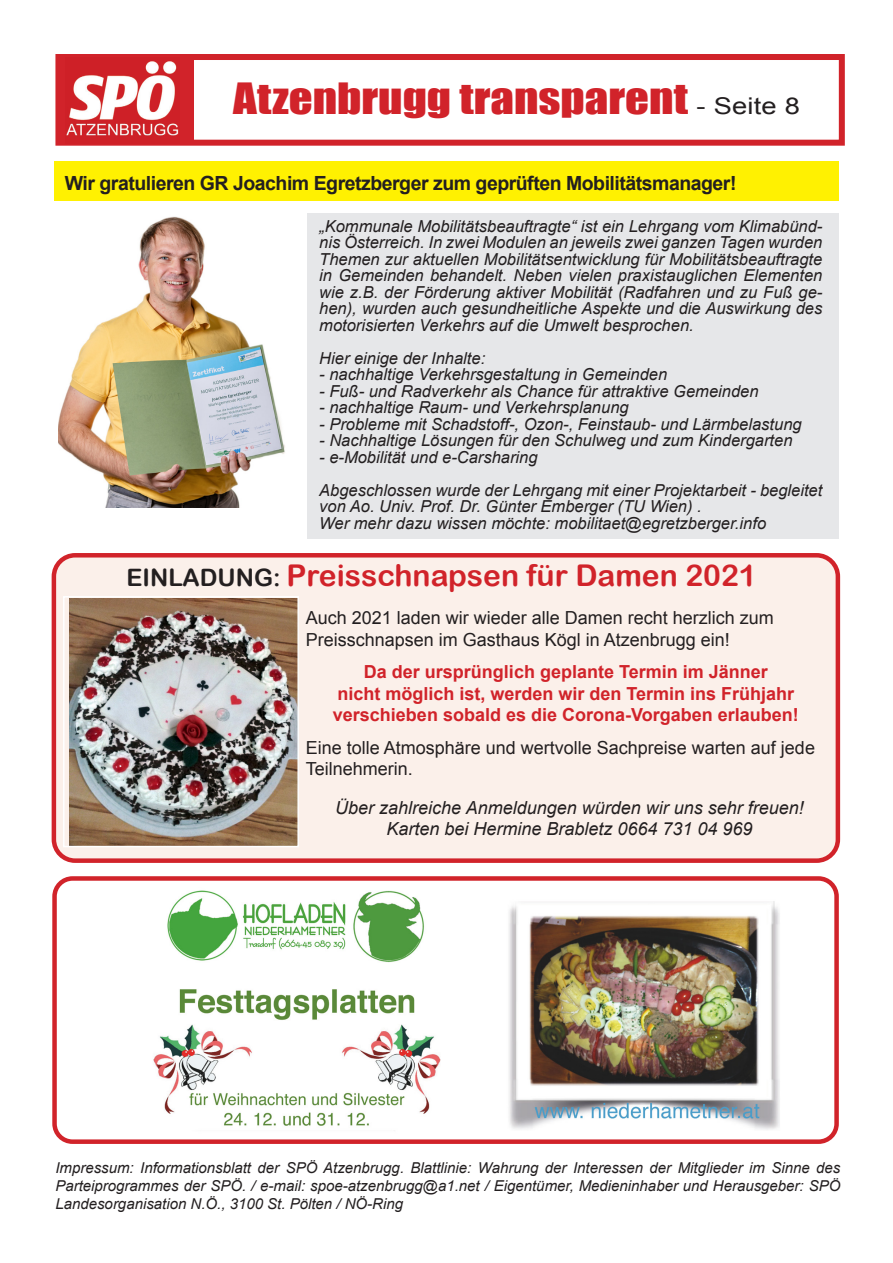
<style>
.page{position:relative;width:893px;height:1263px;background:#fff}
.page>*{position:absolute;margin:0;border:0;box-sizing:border-box;transform-origin:0 0}
.t1{font:39.6px "Impact";color:#d1232a;scale:1.18 1}
.t2{font:30px "Arial Rounded MT Bold";color:#d1232a}
.t3{font:700 19.5px "Arial";letter-spacing:-.025em;color:#231f20}
.t4{font:18px/21.6px "Arial";color:#231f20}
.t5{font:700 18px/21.6px "Arial";color:#d1232a;text-align:center}
.t6{font:italic 18px/21.6px "Arial";color:#231f20;text-align:center}
.t7{font:italic 16.5px/16.5px "Arial";color:#231f20}
.t8{font:italic 15px/18px "Arial";color:#231f20;text-align:justify}
.s1{font-family:"Arial";font-size:23.1px;color:#231f20}
.s2{font-size:24px;color:#231f20}
</style>
<div class="page">
<div style="left:55px;top:54px;width:790px;height:92px;border:6px solid #d1232a"></div>
<div style="left:58px;top:54px;width:136px;height:89px;background:#d1232a"></div>
<img style="left:66px;top:61px;width:113px;height:75px">
<div style="left:308px;top:213px;width:531px;height:326px;background:#e6e7e9"></div>
<div style="left:55px;top:162px;width:784px;height:39px;background:#fff101"></div>
<img style="left:59px;top:216px;width:226px;height:291px">
<div style="left:54px;top:555px;width:784px;height:306px;background:#fbf0ea;border-radius:21px"></div>
<div style="left:52px;top:553px;width:788px;height:310px;border:4px solid #d1232a;border-radius:21px"></div>
<img style="left:70px;top:599px;width:226px;height:245px">
<div style="left:63px;top:596px;width:236px;height:251px;border:2px solid #fff"></div>
<img style="left:153px;top:881px;width:681px;height:258px">
<div style="left:52px;top:876px;width:787px;height:268px;border:4px solid #d1232a;border-radius:18px"></div>
<h1 class="t1" style="left:233px;top:68px;width:482px">Atzenbrugg transparent <span class="s1">- Seite 8</span></h1>
<p class="t3" style="left:65px;top:170px;width:673px">Wir gratulieren GR Joachim Egretzberger zum geprüften Mobilitätsmanager!</p>
<p class="t7" style="left:319px;top:218px;width:505px;text-align:justify">„Kommunale Mobilitätsbeauftragte“ ist ein Lehrgang vom Klimabünd&shy;nis Österreich. In zwei Modulen an jeweils zwei ganzen Tagen wurden Themen zur aktuellen Mobilitätsentwicklung für Mobilitätsbeauftragte in Gemeinden behandelt. Neben vielen praxistauglichen Elementen wie z.B. der Förderung aktiver Mobilität (Radfahren und zu Fuß ge&shy;hen), wurden auch gesundheitliche Aspekte und die Auswirkung des motorisierten Verkehrs auf die Umwelt besprochen.</p>
<p class="t7" style="left:319px;top:350px;width:167px">Hier einige der Inhalte:</p>
<p class="t7" style="left:319px;top:366px;width:349px">- nachhaltige Verkehrsgestaltung in Gemeinden</p>
<p class="t7" style="left:319px;top:383px;width:441px">- Fuß- und Radverkehr als Chance für attraktive Gemeinden</p>
<p class="t7" style="left:319px;top:399px;width:311px">- nachhaltige Raum- und Verkehrsplanung</p>
<p class="t7" style="left:319px;top:416px;width:484px">- Probleme mit Schadstoff-, Ozon-, Feinstaub- und Lärmbelastung</p>
<p class="t7" style="left:319px;top:432px;width:475px">- Nachhaltige Lösungen für den Schulweg und zum Kindergarten</p>
<p class="t7" style="left:319px;top:441px;width:505px;line-height:33px">- e-Mobilität und e-Carsharing<br>Abgeschlossen wurde der Lehrgang mit einer Projektarbeit - begleitet</p>
<p class="t7" style="left:319px;top:498px;width:448px">von Ao. Univ. Prof. Dr. Günter Emberger (TU Wien) .<br>Wer mehr dazu wissen möchte: mobilitaet@egretzberger.info</p>
<h2 class="t2" style="left:127px;top:558px;width:632px"><span class="s2">EINLADUNG:</span> Preisschnapsen für Damen 2021</h2>
<p class="t4" style="left:306px;top:607px;width:470px">Auch 2021 laden wir wieder alle Damen recht herzlich zum<br>Preisschnapsen im Gasthaus Kögl in Atzenbrugg ein!</p>
<p class="t5" style="left:333px;top:661px;width:467px">Da der ursprünglich geplante Termin im Jänner<br>nicht möglich ist, werden wir den Termin ins Frühjahr verschieben sobald es die Corona-Vorgaben erlauben!</p>
<p class="t4" style="left:306px;top:736px;width:511px">Eine tolle Atmosphäre und wertvolle Sachpreise warten auf jede<br>Teilnehmerin.</p>
<p class="t6" style="left:335px;top:797px;width:470px">Über zahlreiche Anmeldungen würden wir uns sehr freuen!<br>Karten bei Hermine Brabletz 0664 731 04 969</p>
<p class="t8" style="left:55px;top:1159px;width:786px">Impressum: Informationsblatt der SPÖ Atzenbrugg. Blattlinie: Wahrung der Interessen der Mitglieder im Sinne des Parteiprogrammes der SPÖ. / e-mail: spoe-atzenbrugg@a1.net / Eigentümer, Medieninhaber und Herausgeber: SPÖ Landesorganisation N.Ö., 3100 St. Pölten / NÖ-Ring</p>
</div>
